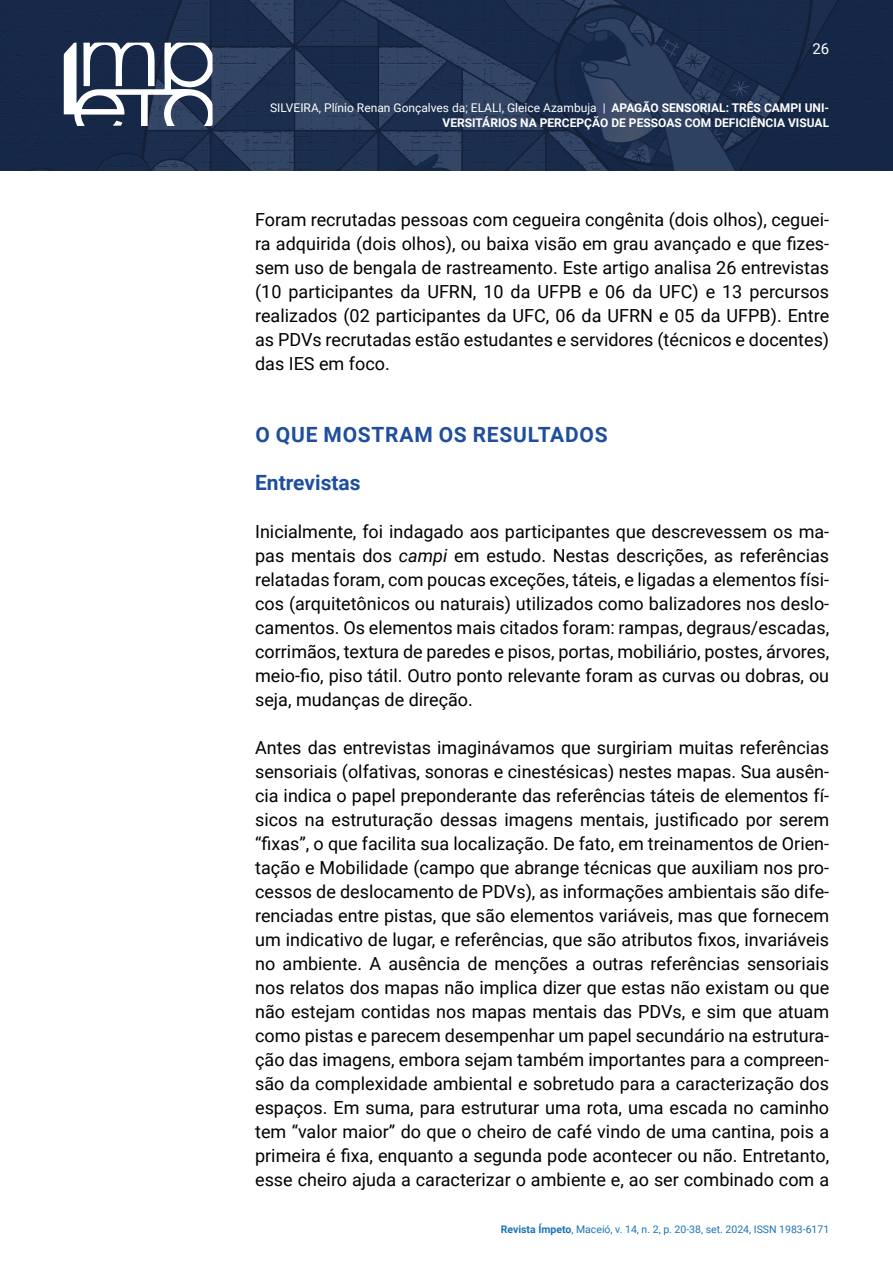
<style>
.page{position:relative;width:893px;height:1263px;background:#fff}
.page>*{position:absolute;margin:0;border:0;box-sizing:border-box;transform-origin:0 0}
.Título__Seção{font:700 21px "Roboto";letter-spacing:.035em;color:#1e4e9d}
.Subtítulo__Subseção{font:700 21px "Roboto";color:#1e4e9d}
.t1{font:18px/24px "Roboto";color:#000;text-align:justify}
.t2{font:15px "Roboto";color:#fff}
.t3{font:700 12px/15px "Roboto";color:#fff;text-align:right}
.t4{font:10.5px "Roboto";color:#1b75b5}
.s1{font-weight:400}
.s2{font-style:italic}
.s3{font-weight:700}
</style>
<div class="page">
<img style="left:0;top:0;width:893px;height:170px">
<svg style="left:64px;top:42px;width:149px;height:84px"></svg>
<p class="t2" style="left:812px;top:38px;width:18px">26</p>
<p class="t3" style="left:270px;top:100px;width:561px"><span class="s1">SILVEIRA, Plínio Renan Gonçalves da; ELALI, Gleice Azambuja |</span> APAGÃO SENSORIAL: TRÊS CAMPI UNI-<br>VERSITÁRIOS NA PERCEPÇÃO DE PESSOAS COM DEFICIÊNCIA VISUAL</p>
<p class="t1" style="left:255px;top:207px;width:576px">Foram recrutadas pessoas com cegueira congênita (dois olhos), ceguei&shy;ra adquirida (dois olhos), ou baixa visão em grau avançado e que fizes&shy;sem uso de bengala de rastreamento. Este artigo analisa 26 entrevistas (10 participantes da UFRN, 10 da UFPB e 06 da UFC) e 13 percursos realizados (02 participantes da UFC, 06 da UFRN e 05 da UFPB). Entre as PDVs recrutadas estão estudantes e servidores (técnicos e docentes) das IES em foco.</p>
<p class="Título__Seção" style="left:255px;top:420px;width:354px">O QUE MOSTRAM OS RESULTADOS</p>
<p class="Subtítulo__Subseção" style="left:255px;top:468px;width:107px">Entrevistas</p>
<p class="t1" style="left:255px;top:519px;width:576px">Inicialmente, foi indagado aos participantes que descrevessem os ma&shy;pas mentais dos <span class="s2">campi</span> em estudo. Nestas descrições, as referências relatadas foram, com poucas exceções, táteis, e ligadas a elementos físi&shy;cos (arquitetônicos ou naturais) utilizados como balizadores nos deslo&shy;camentos. Os elementos mais citados foram: rampas, degraus/escadas, corrimãos, textura de paredes e pisos, portas, mobiliário, postes, árvores, meio-fio, piso tátil. Outro ponto relevante foram as curvas ou dobras, ou seja, mudanças de direção.</p>
<p class="t1" style="left:255px;top:735px;width:576px">Antes das entrevistas imaginávamos que surgiriam muitas referências sensoriais (olfativas, sonoras e cinestésicas) nestes mapas. Sua ausên&shy;cia indica o papel preponderante das referências táteis de elementos fí&shy;sicos na estruturação dessas imagens mentais, justificado por serem “fixas”, o que facilita sua localização. De fato, em treinamentos de Orien&shy;tação e Mobilidade (campo que abrange técnicas que auxiliam nos pro&shy;cessos de deslocamento de PDVs), as informações ambientais são dife&shy;renciadas entre pistas, que são elementos variáveis, mas que fornecem um indicativo de lugar, e referências, que são atributos fixos, invariáveis no ambiente. A ausência de menções a outras referências sensoriais nos relatos dos mapas não implica dizer que estas não existam ou que não estejam contidas nos mapas mentais das PDVs, e sim que atuam como pistas e parecem desempenhar um papel secundário na estrutura&shy;ção das imagens, embora sejam também importantes para a compreen&shy;são da complexidade ambiental e sobretudo para a caracterização dos espaços. Em suma, para estruturar uma rota, uma escada no caminho tem “valor maior” do que o cheiro de café vindo de uma cantina, pois a primeira é fixa, enquanto a segunda pode acontecer ou não. Entretanto, esse cheiro ajuda a caracterizar o ambiente e, ao ser combinado com a</p>
<p class="t4" style="left:501px;top:1222px;width:330px"><span class="s3">Revista Ímpeto</span>, Maceió, v. 14, n. 2, p. 20-38, set. 2024, ISSN 1983-6171</p>
</div>
